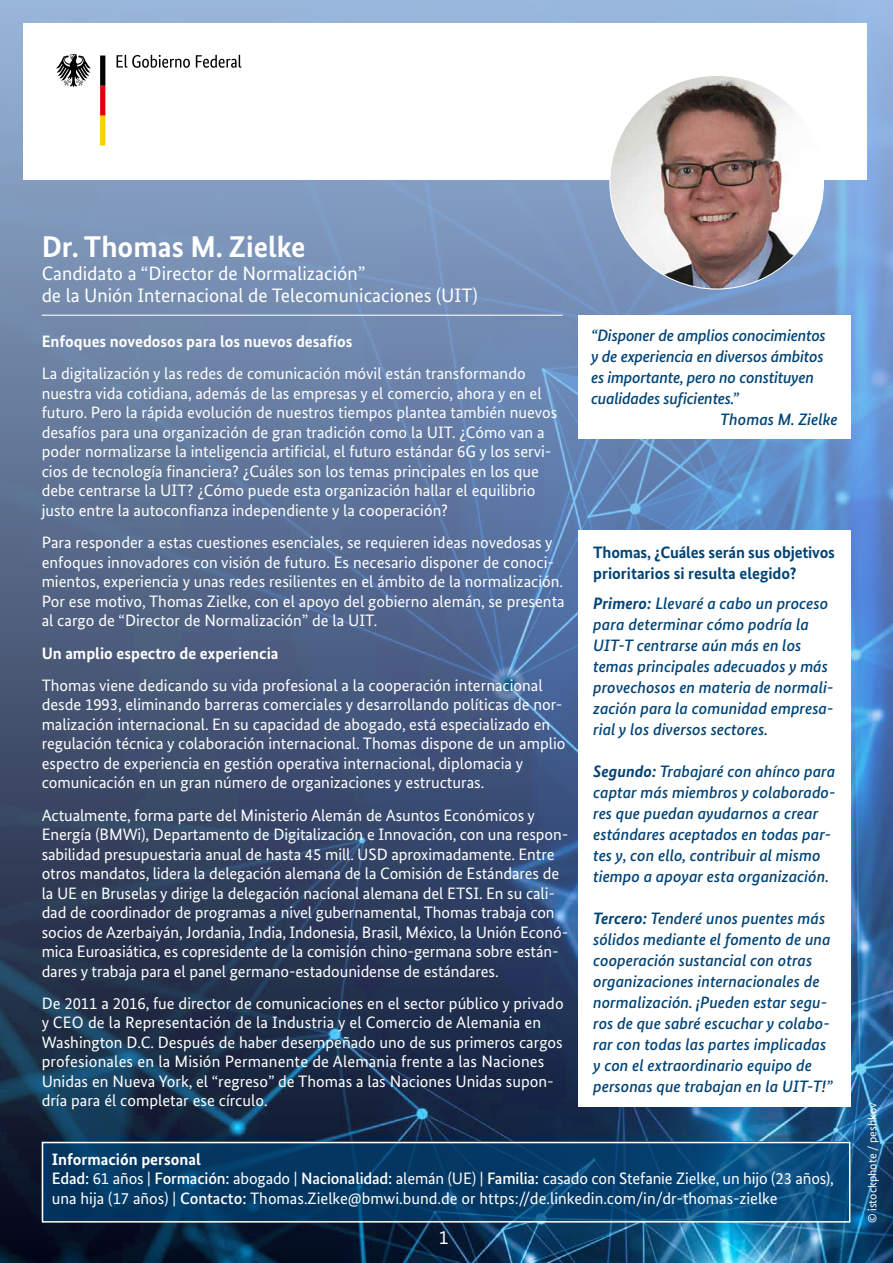
<style>
.page{position:relative;width:893px;height:1263px;background:#fff}
.page>*{position:absolute;margin:0;border:0;box-sizing:border-box;transform-origin:0 0}
.t1{font:700 30px "Bundes Sans";color:#fff}
.t2{font:19.5px/22.5px "Bundes Sans";color:#fff}
.t3{font:16.5px/19.5px "Bundes Sans";color:#fff}
.t4{font:italic 500 16.5px/21px "Bundes Sans";color:#004376}
.t5{font:700 16.5px "Bundes Sans";color:#fff}
.t6{font:700 16.5px/21px "Bundes Sans";letter-spacing:-.01em;color:#004376}
.t7{font:12px "Bundes Sans";color:#fff}
.s1{font-weight:700}
.s2{font-weight:500}
</style>
<div class="page">
<img style="left:0;top:0;width:893px;height:1263px">
<div style="left:578px;top:531px;width:272px;height:576px;background:#fff"></div>
<div style="left:578px;top:315px;width:272px;height:123px;background:#fff"></div>
<hr style="left:42px;top:315px;width:521px;height:1px;background:#fff">
<svg style="left:45px;top:1145px;width:802px;height:74px;fill:#043b67"></svg>
<div style="left:42px;top:1142px;width:808px;height:80px;border:2px solid #fff"></div>
<svg style="left:489px;top:666px;width:37px;height:35px"></svg>
<div style="left:23px;top:23px;width:844px;height:156px;background:#fff"></div>
<svg style="left:117px;top:55px;width:124px;height:13px"></svg>
<svg style="left:56px;top:54px;width:35px;height:33px"></svg>
<svg style="left:100px;top:56px;width:5px;height:90px"></svg>
<img style="left:610px;top:75px;width:213px;height:214px;border-radius:107px">
<h1 class="t1" style="left:42px;top:229px;width:265px">Dr. Thomas M. Zielke</h1>
<p class="t2" style="left:42px;top:261px;width:438px">Candidato a “Director de Normalización”<br>de la Unión Internacional de Telecomunicaciones (UIT)</p>
<p class="t5" style="left:42px;top:331px;width:312px">Enfoques novedosos para los nuevos desafíos</p>
<p class="t3" style="left:42px;top:364px;width:517px">La digitalización y las redes de comunicación móvil están transformando nuestra vida cotidiana, además de las empresas y el comercio, ahora y en el futuro. Pero la rápida evolución de nuestros tiempos plantea también nuevos desafíos para una organización de gran tradición como la UIT. ¿Cómo van a poder normalizarse la inteligencia artificial, el futuro estándar 6G y los servi&shy;cios de tecnología financiera? ¿Cuáles son los temas principales en los que debe centrarse la UIT? ¿Cómo puede esta organización hallar el equilibrio justo entre la autoconfianza independiente y la cooperación?</p>
<p class="t3" style="left:42px;top:533px;width:525px">Para responder a estas cuestiones esenciales, se requieren ideas novedosas y enfoques innovadores con visión de futuro. Es necesario disponer de conoci&shy;mientos, experiencia y unas redes resilientes en el ámbito de la normalización.<br>Por ese motivo, Thomas Zielke, con el apoyo del gobierno alemán, se presenta al cargo de “Director de Normalización” de la UIT.</p>
<p class="t5" style="left:42px;top:643px;width:238px">Un amplio espectro de experiencia</p>
<p class="t3" style="left:42px;top:675px;width:525px">Thomas viene dedicando su vida profesional a la cooperación internacional desde 1993, eliminando barreras comerciales y desarrollando políticas de nor&shy;malización internacional. En su capacidad de abogado, está especializado en regulación técnica y colaboración internacional. Thomas dispone de un amplio espectro de experiencia en gestión operativa internacional, diplomacia y comunicación en un gran número de organizaciones y estructuras.</p>
<p class="t3" style="left:42px;top:805px;width:528px">Actualmente, forma parte del Ministerio Alemán de Asuntos Económicos y Energía (BMWi), Departamento de Digitalización e Innovación, con una respon&shy;sabilidad presupuestaria anual de hasta 45 mill. USD aproximadamente. Entre otros mandatos, lidera la delegación alemana de la Comisión de Estándares de la UE en Bruselas y dirige la delegación nacional alemana del ETSI. En su cali&shy;dad de coordinador de programas a nivel gubernamental, Thomas trabaja con socios de Azerbaiyán, Jordania, India, Indonesia, Brasil, México, la Unión Econó&shy;mica Euroasiática, es copresidente de la comisión chino-germana sobre están&shy;dares y trabaja para el panel germano-estadounidense de estándares.</p>
<p class="t3" style="left:42px;top:993px;width:523px">De 2011 a 2016, fue director de comunicaciones en el sector público y privado y CEO de la Representación de la Industria y el Comercio de Alemania en Washington D.C. Después de haber desempeñado uno de sus primeros cargos profesionales en la Misión Permanente de Alemania frente a las Naciones Unidas en Nueva York, el “regreso” de Thomas a las Naciones Unidas supon&shy;dría para él completar ese círculo.</p>
<p class="t4" style="left:591px;top:324px;width:236px">“Disponer de amplios conocimientos</p>
<p class="t4" style="left:591px;top:345px;width:234px">y de experiencia en diversos ámbitos</p>
<p class="t4" style="left:591px;top:366px;width:225px">es importante, pero no constituyen</p>
<p class="t4" style="left:591px;top:387px;width:150px">cualidades suficientes.”</p>
<p class="t4" style="left:720px;top:408px;width:119px">Thomas M. Zielke</p>
<p class="t6" style="left:593px;top:542px;width:243px">Thomas, ¿Cuáles serán sus objetivos prioritarios si resulta elegido?</p>
<p class="t4" style="left:593px;top:592px;width:242px"><span class="s1">Primero:</span> Llevaré a cabo un proceso para determinar cómo podría la<br>UIT-T centrarse aún más en los temas principales adecuados y más provechosos en materia de normali&shy;zación para la comunidad empresa&shy;rial y los diversos sectores.</p>
<p class="t4" style="left:593px;top:761px;width:244px"><span class="s1">Segundo:</span> Trabajaré con ahínco para captar más miembros y colaborado&shy;res que puedan ayudarnos a crear estándares aceptados en todas par&shy;tes y, con ello, contribuir al mismo tiempo a apoyar esta organización.</p>
<p class="t4" style="left:593px;top:908px;width:241px"><span class="s1">Tercero:</span> Tenderé unos puentes más sólidos mediante el fomento de una cooperación sustancial con otras organizaciones internacionales de normalización. ¡Pueden estar segu&shy;ros de que sabré escuchar y colabo&shy;rar con todas las partes implicadas y con el extraordinario equipo de personas que trabajan en la UIT-T!”</p>
<p class="t3" style="left:52px;top:1149px;width:784px"><span class="s1">Información personal<br></span><span class="s2">Edad:</span> 61 años | <span class="s2">Formación:</span> abogado | <span class="s2">Nacionalidad:</span> alemán (UE) | <span class="s2">Familia:</span> casado con Stefanie Zielke, un hijo (23 años), una hija (17 años) | <span class="s2">Contacto:</span> Thomas.Zielke@bmwi.bund.de or https://de.linkedin.com/in/dr-thomas-zielke</p>
<p class="t2" style="left:439px;top:1226px;width:11px">1</p>
<p class="t7" style="left:865px;top:1223px;width:122px;rotate:-90deg">© istockphote / peshkov</p>
</div>
